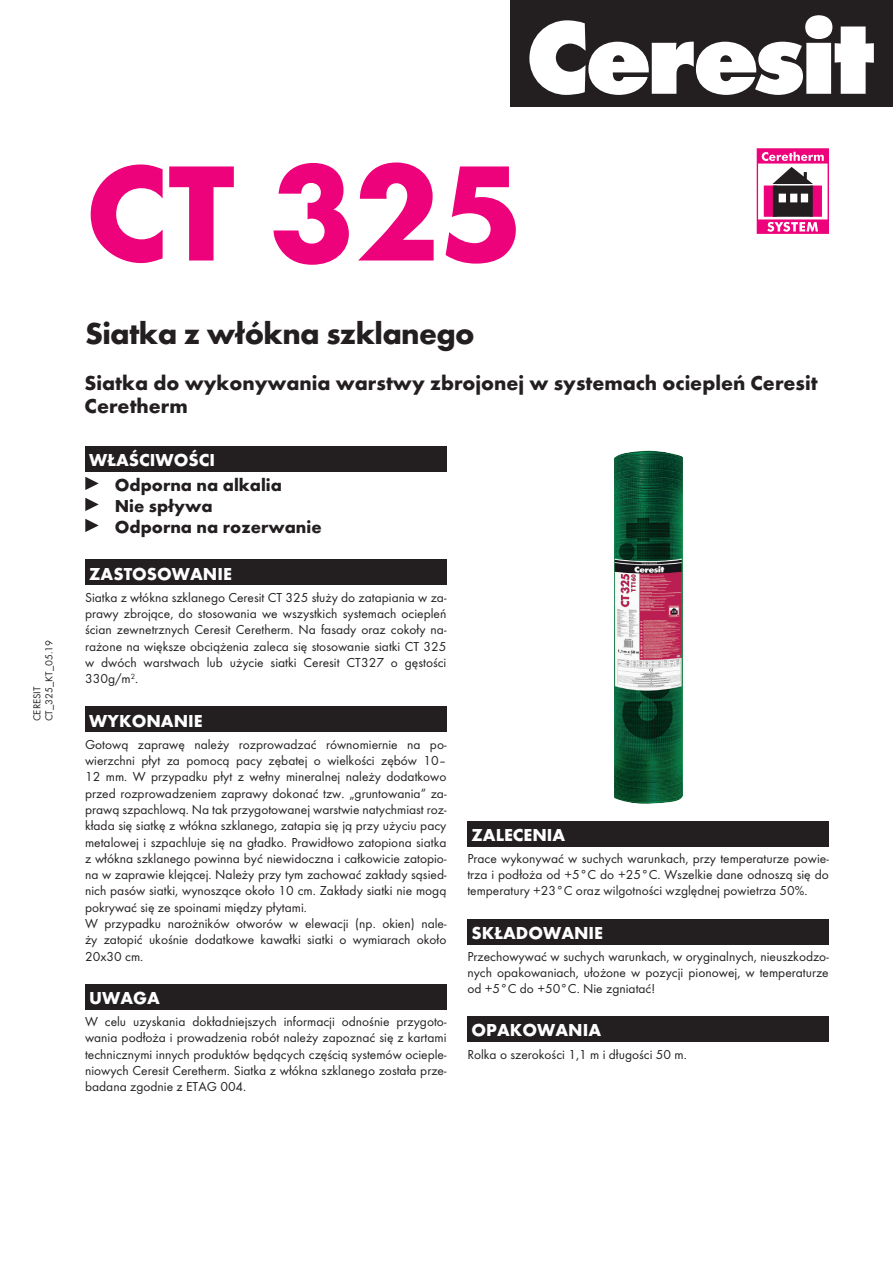
<style>
.page{position:relative;width:893px;height:1263px;background:#fff}
.page>*{position:absolute;margin:0;border:0;box-sizing:border-box;transform-origin:0 0}
.t1{font:700 141px "Futura TCE";color:#ed027c}
._1_-_Tytul{font:700 31.5px "Futura TCE";letter-spacing:-.02em;color:#231f20}
._2_-_Podtytul{font:700 21px/22.5px "Futura TCE";color:#231f20}
.t2{font:700 18px "Futura TCE";color:#fff}
._3_-_Wlasciwosci{font:700 18px "Futura TCE";color:#231f20}
._4_-_Tekst_opisowy{font:13.5px/16.4px "Futura TCE";color:#231f20;text-align:justify}
.t3{font:10.5px "Futura TCE";color:#231f20}
</style>
<div class="page">
<div style="left:510px;top:0;width:383px;height:107px;background:#231f20"></div>
<svg style="left:529px;top:15px;width:345px;height:80px"></svg>
<div style="left:85px;top:446px;width:361px;height:26px;background:#231f20"></div>
<svg style="left:85px;top:477px;width:14px;height:13px"></svg>
<svg style="left:85px;top:498px;width:14px;height:13px"></svg>
<svg style="left:85px;top:519px;width:14px;height:13px"></svg>
<div style="left:85px;top:560px;width:361px;height:25px;background:#231f20"></div>
<div style="left:85px;top:707px;width:361px;height:25px;background:#231f20"></div>
<div style="left:85px;top:984px;width:361px;height:26px;background:#231f20"></div>
<div style="left:467px;top:821px;width:362px;height:25px;background:#231f20"></div>
<div style="left:467px;top:919px;width:362px;height:26px;background:#231f20"></div>
<div style="left:467px;top:1016px;width:362px;height:25px;background:#231f20"></div>
<svg style="left:757px;top:149px;width:72px;height:85px"></svg>
<img style="left:614px;top:451px;width:69px;height:353px">
<p class="t3" style="left:43px;top:721px;width:83px;rotate:-90deg">CT_325_KT_05.19</p>
<p class="t3" style="left:31px;top:721px;width:36px;rotate:-90deg">CERESIT</p>
<p class="t1" style="left:85px;top:126px;width:440px">CT 325</p>
<p class="_1_-_Tytul" style="left:85px;top:314px;width:391px">Siatka z włókna szklanego</p>
<p class="_2_-_Podtytul" style="left:85px;top:372px;width:734px">Siatka do wykonywania warstwy zbrojonej w systemach ociepleń Ceresit<br>Ceretherm</p>
<p class="t2" style="left:89px;top:449px;width:127px">WŁAŚCIWOŚCI</p>
<p class="_3_-_Wlasciwosci" style="left:115px;top:473px;width:169px">Odporna na alkalia</p>
<p class="_3_-_Wlasciwosci" style="left:115px;top:494px;width:99px">Nie spływa</p>
<p class="_3_-_Wlasciwosci" style="left:115px;top:515px;width:208px">Odporna na rozerwanie</p>
<p class="t2" style="left:89px;top:562px;width:144px">ZASTOSOWANIE</p>
<p class="_4_-_Tekst_opisowy" style="left:85px;top:589px;width:363px">Siatka z włókna szklanego Ceresit CT 325 służy do zatapiania w za&shy;prawy zbrojące, do stosowania we wszystkich systemach ociepleń ścian zewnetrznych Ceresit Ceretherm. Na fasady oraz cokoły na&shy;rażone na większe obciążenia zaleca się stosowanie siatki CT 325 w dwóch warstwach lub użycie siatki Ceresit CT327 o gęstości 330g/m<sup>2</sup>.</p>
<p class="t2" style="left:89px;top:709px;width:115px">WYKONANIE</p>
<p class="_4_-_Tekst_opisowy" style="left:85px;top:736px;width:363px">Gotową zaprawę należy rozprowadzać równomiernie na po&shy;wierzchni płyt za pomocą pacy zębatej o wielkości zębów 10– 12 mm. W przypadku płyt z wełny mineralnej należy dodatkowo przed rozprowadzeniem zaprawy dokonać tzw. „gruntowania” za&shy;prawą szpachlową. Na tak przygotowanej warstwie natychmiast roz&shy;kłada się siatkę z włókna szklanego, zatapia się ją przy użyciu pacy metalowej i szpachluje się na gładko. Prawidłowo zatopiona siatka z włókna szklanego powinna być niewidoczna i całkowicie zatopio&shy;na w zaprawie klejącej. Należy przy tym zachować zakłady sąsied&shy;nich pasów siatki, wynoszące około 10 cm. Zakłady siatki nie mogą pokrywać się ze spoinami między płytami.</p>
<p class="_4_-_Tekst_opisowy" style="left:85px;top:915px;width:363px">W przypadku narożników otworów w elewacji (np. okien) nale&shy;ży zatopić ukośnie dodatkowe kawałki siatki o wymiarach około 20x30 cm.</p>
<p class="t2" style="left:89px;top:987px;width:72px">UWAGA</p>
<p class="_4_-_Tekst_opisowy" style="left:85px;top:1013px;width:363px">W celu uzyskania dokładniejszych informacji odnośnie przygoto&shy;wania podłoża i prowadzenia robót należy zapoznać się z kartami technicznymi innych produktów będących częścią systemów ocieple&shy;niowych Ceresit Ceretherm. Siatka z włókna szklanego została prze&shy;badana zgodnie z ETAG 004.</p>
<p class="t2" style="left:472px;top:824px;width:95px">ZALECENIA</p>
<p class="_4_-_Tekst_opisowy" style="left:467px;top:850px;width:363px">Prace wykonywać w suchych warunkach, przy temperaturze powie&shy;trza i podłoża od +5°C do +25°C. Wszelkie dane odnoszą się do temperatury +23°C oraz wilgotności względnej powietrza 50%.</p>
<p class="t2" style="left:472px;top:922px;width:133px">SKŁADOWANIE</p>
<p class="_4_-_Tekst_opisowy" style="left:467px;top:948px;width:363px">Przechowywać w suchych warunkach, w oryginalnych, nieuszkodzo&shy;nych opakowaniach, ułożone w pozycji pionowej, w temperaturze od +5°C do +50°C. Nie zgniatać!</p>
<p class="t2" style="left:472px;top:1019px;width:131px">OPAKOWANIA</p>
<p class="_4_-_Tekst_opisowy" style="left:467px;top:1046px;width:221px">Rolka o szerokości 1,1 m i długości 50 m.</p>
</div>
